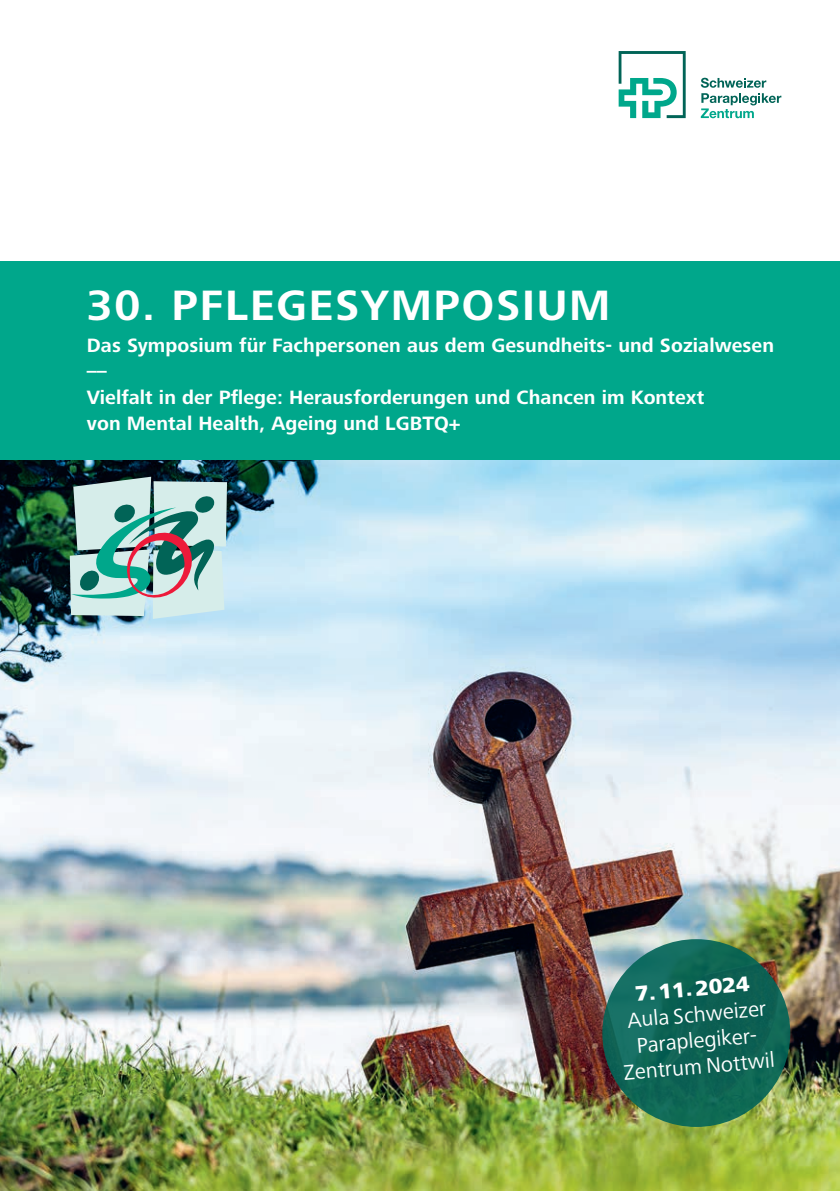
<style>
.page{position:relative;width:840px;height:1191px;background:#fff}
.page>*{position:absolute;margin:0;border:0;box-sizing:border-box;transform-origin:0 0}
.t1{font:700 44px "Frutiger Next Pro";letter-spacing:.04em;color:#fff}
.t2{font:22px/26px "Frutiger Next Pro";color:#fff;text-align:center}
.t3{font:800 22px "Frutiger Next Pro";color:#fff}
.t4{font:700 20px/26px "Frutiger Next Pro";letter-spacing:.005em;color:#fff}
</style>
<div class="page">
<img style="left:0;top:459px;width:839px;height:732px">
<svg style="left:618px;top:51px;width:67px;height:67px"></svg>
<svg style="left:700px;top:78px;width:81px;height:40px"></svg>
<div style="left:0;top:261px;width:839px;height:198px;background:#00a78b"></div>
<div style="left:602px;top:939px;width:187px;height:188px;background:linear-gradient(to right,#146a5e,#0c6251);border-radius:50%"></div>
<svg style="left:70px;top:477px;width:157px;height:142px"></svg>
<h1 class="t1" style="left:87px;top:280px;width:524px">30. PFLEGESYMPOSIUM</h1>
<p class="t4" style="left:87px;top:332px;width:688px">Das Symposium für Fachpersonen aus dem Gesundheits- und Sozialwesen ––<br>Vielfalt in der Pflege: Herausforderungen und Chancen im Kontext<br>von Mental Health, Ageing und LGBTQ+</p>
<p class="t3" style="left:633px;top:981px;width:116px;rotate:-5deg">7.11.2024</p>
<p class="t2" style="left:618px;top:1008px;width:152px;rotate:-5deg">Aula Schweizer<br>Paraplegiker-<br>Zentrum Nottwil</p>
</div>
